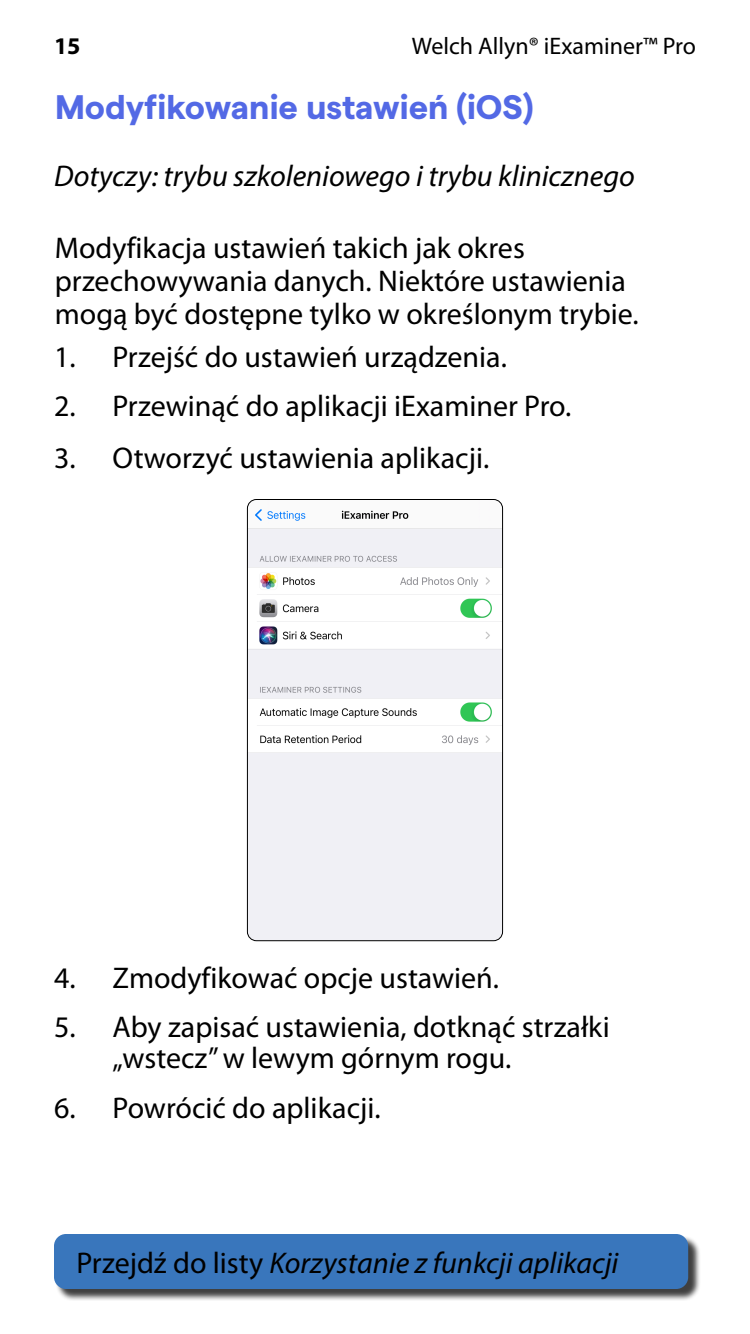
<style>
.page{position:relative;width:750px;height:1334px;background:#fff}
.page>*{position:absolute;margin:0;border:0;box-sizing:border-box;transform-origin:0 0}
.t1{font:700 34px "Matter";color:#5369e5}
.t2{font:30px/33px "Myriad Pro";color:#000}
.t3{font:italic 30px "Myriad Pro";color:#000}
.t4{font:24px "Myriad Pro";color:#000}
.t5{font:700 24px "Myriad Pro";color:#000}
.s1{font-style:normal}
</style>
<div class="page">
<div style="left:56px;top:1236px;width:645px;height:65px;background:#000;opacity:.75"></div>
<div style="left:54px;top:1234px;width:634px;height:55px;background:#3976bc;border-radius:12px"></div>
<img style="left:247px;top:500px;width:256px;height:441px">
<div style="left:247px;top:499px;width:256px;height:442px;border:1px solid #000;border-radius:9px"></div>
<p class="t5" style="left:54px;top:30px;width:28px">15</p>
<p class="t4" style="left:412px;top:31px;width:286px">Welch Allyn® iExaminer™ Pro</p>
<p class="t1" style="left:55px;top:81px;width:479px">Modyfikowanie ustawień (iOS)</p>
<p class="t3" style="left:54px;top:157px;width:582px">Dotyczy: trybu szkoleniowego i trybu klinicznego</p>
<p class="t2" style="left:55px;top:230px;width:585px">Modyfikacja ustawień takich jak okres przechowywania danych. Niektóre ustawienia mogą być dostępne tylko w określonym trybie.</p>
<p class="t2" style="left:54px;top:340px;width:454px">1. Przejść do ustawień urządzenia.</p>
<p class="t2" style="left:54px;top:389px;width:519px">2. Przewinąć do aplikacji iExaminer Pro.</p>
<p class="t2" style="left:54px;top:441px;width:437px">3. Otworzyć ustawienia aplikacji.</p>
<p class="t2" style="left:54px;top:961px;width:447px">4. Zmodyfikować opcje ustawień.</p>
<p class="t2" style="left:112px;top:1011px;width:499px;line-height:31px;text-indent:-58px">5. Aby zapisać ustawienia, dotknąć strzałki „wstecz” w lewym górnym rogu.</p>
<p class="t2" style="left:54px;top:1091px;width:328px">6. Powrócić do aplikacji.</p>
<p class="t3" style="left:76px;top:1244px;width:544px"><span class="s1">Przejdź do listy</span> Korzystanie z funkcji aplikacji</p>
</div>
